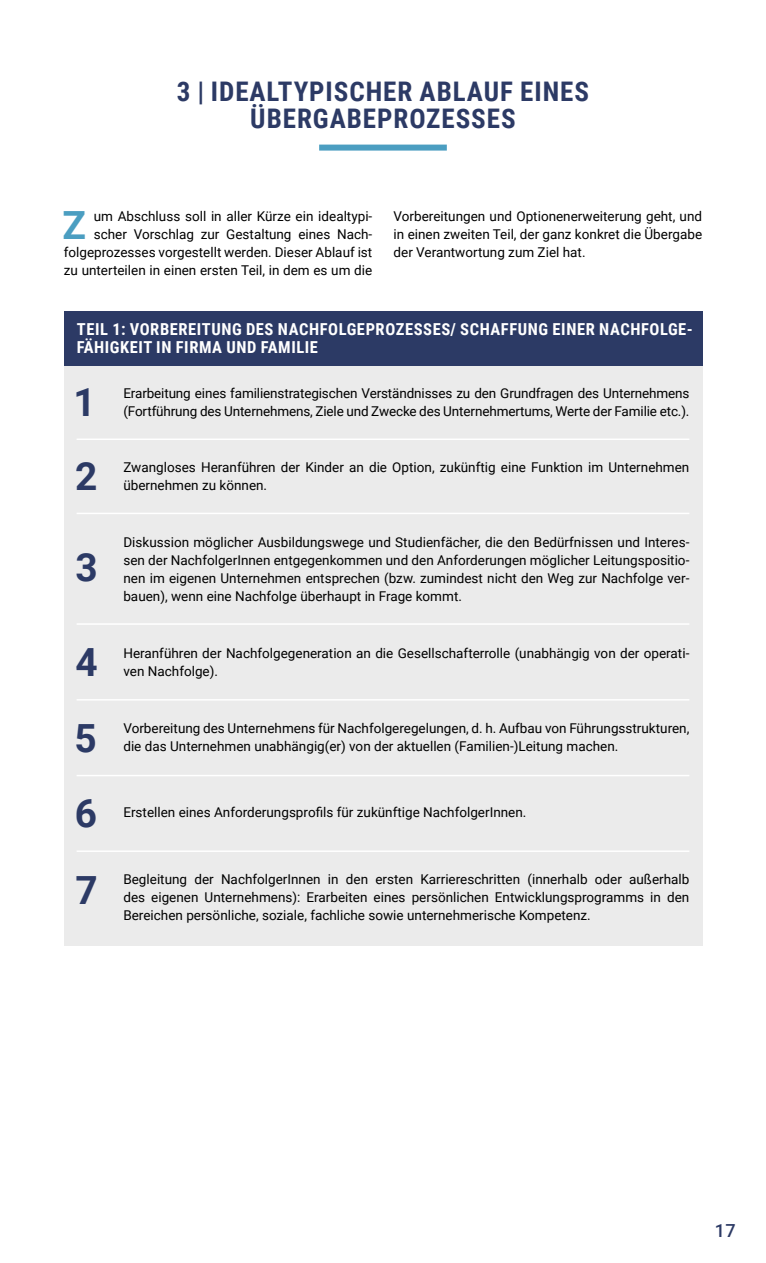
<style>
.page{position:relative;width:766px;height:1263px;background:#fff}
.page>*{position:absolute;margin:0;border:0;box-sizing:border-box;transform-origin:0 0}
.t1{font:700 38.85px/76.1px "Roboto";color:#2c3a65}
.t2{font:700 38.85px "Roboto";color:#4b9ec1}
.t3{font:700 27px/27px "Roboto Condensed";letter-spacing:.035em;color:#2c3a65;text-align:center}
.t4{font:500 18px "Roboto";color:#2c3a65}
.t5{font:700 16.5px/18px "Roboto Condensed";letter-spacing:.035em;color:#fff}
.t6{font:13.5px/18px "Roboto";color:#000}
</style>
<div class="page">
<div style="left:64px;top:365px;width:638px;height:580px;background:#ebebeb"></div>
<div style="left:64px;top:311px;width:638px;height:54px;background:#2c3a65"></div>
<hr style="left:77px;top:438px;width:612px;height:2px;background:#fff">
<hr style="left:77px;top:513px;width:612px;height:1px;background:#fff">
<hr style="left:77px;top:623px;width:612px;height:2px;background:#fff">
<hr style="left:77px;top:699px;width:612px;height:1px;background:#fff">
<hr style="left:77px;top:775px;width:612px;height:1px;background:#fff">
<hr style="left:77px;top:850px;width:612px;height:2px;background:#fff">
<div style="left:319px;top:145px;width:127px;height:6px;background:#4b9ec1"></div>
<h2 class="t3" style="left:177px;top:76px;width:413px">3 | IDEALTYPISCHER ABLAUF EINES<br>ÜBERGABEPROZESSES</h2>
<p class="t6" style="left:64px;top:207px;width:310px;text-align:right">um Abschluss soll in aller Kürze ein idealtypi&shy;scher Vorschlag zur Gestaltung eines Nach&shy;folgeprozesses vorgestellt werden. Dieser Ablauf ist zu unterteilen in einen ersten Teil, in dem es um die</p>
<p class="t6" style="left:393px;top:207px;width:310px;text-align:justify">Vorbereitungen und Optionenerweiterung geht, und in einen zweiten Teil, der ganz konkret die Übergabe der Verantwortung zum Ziel hat.</p>
<h1 class="t2" style="left:62px;top:198px;width:25px">Z</h1>
<p class="t5" style="left:77px;top:320px;width:617px">TEIL 1: VORBEREITUNG DES NACHFOLGEPROZESSES/ SCHAFFUNG EINER NACHFOLGE-<br>FÄHIGKEIT IN FIRMA UND FAMILIE</p>
<h1 class="t1" style="left:73px;top:364px;width:26px;line-height:74.2px">1<br>2</h1>
<h1 class="t1" style="left:75px;top:528px;width:24px">3</h1>
<h1 class="t1" style="left:75px;top:622px;width:25px;text-align:justify">4<br>5<br>6<br>7</h1>
<p class="t6" style="left:123px;top:384px;width:567px">Erarbeitung eines familienstrategischen Verständnisses zu den Grundfragen des Unternehmens (Fortführung des Unternehmens, Ziele und Zwecke des Unternehmertums, Werte der Familie etc.).</p>
<p class="t6" style="left:123px;top:457px;width:567px">Zwangloses Heranführen der Kinder an die Option, zukünftig eine Funktion im Unternehmen übernehmen zu können.</p>
<p class="t6" style="left:123px;top:532px;width:567px;text-align:justify">Diskussion möglicher Ausbildungswege und Studienfächer, die den Bedürfnissen und Interes&shy;sen der NachfolgerInnen entgegenkommen und den Anforderungen möglicher Leitungspositio&shy;nen im eigenen Unternehmen entsprechen (bzw. zumindest nicht den Weg zur Nachfolge ver&shy;bauen), wenn eine Nachfolge überhaupt in Frage kommt.</p>
<p class="t6" style="left:123px;top:643px;width:567px">Heranführen der Nachfolgegeneration an die Gesellschafterrolle (unabhängig von der operati&shy;ven Nachfolge).</p>
<p class="t6" style="left:123px;top:718px;width:567px">Vorbereitung des Unternehmens für Nachfolgeregelungen, d. h. Aufbau von Führungsstrukturen, die das Unternehmen unabhängig(er) von der aktuellen (Familien-)Leitung machen.</p>
<p class="t6" style="left:123px;top:802px;width:404px">Erstellen eines Anforderungsprofils für zukünftige NachfolgerInnen.</p>
<p class="t6" style="left:123px;top:870px;width:567px;text-align:justify">Begleitung der NachfolgerInnen in den ersten Karriereschritten (innerhalb oder außerhalb des eigenen Unternehmens): Erarbeiten eines persönlichen Entwicklungsprogramms in den Bereichen persönliche, soziale, fachliche sowie unternehmerische Kompetenz.</p>
<h3 class="t4" style="left:714px;top:1218px;width:23px">17</h3>
</div>
